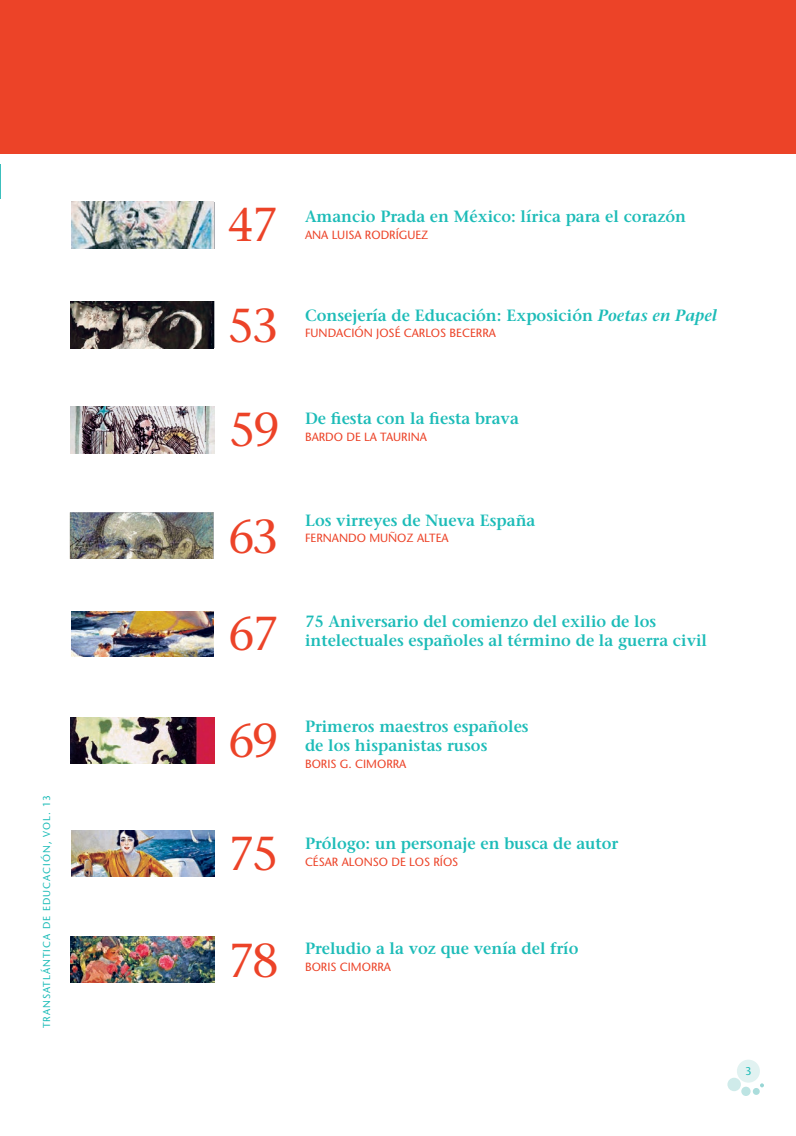
<style>
.page{position:relative;width:796px;height:1136px;background:#fff}
.page>*{position:absolute;margin:0;border:0;box-sizing:border-box;transform-origin:0 0}
.t1{font:500 47.5px/102.8px "Stone Serif Std";letter-spacing:-.05em;color:#ec4328;text-align:justify}
.t2{font:600 16.25px/18.8px "Stone Serif Std";color:#1dbcb8}
.t3{font:500 11.88px "Stone Sans Std";color:#ec4328}
.t4{font:500 11.25px "Stone Sans Std";color:#1dbcb8}
.t5{font:500 10px "Stone Sans Std";letter-spacing:.1em;color:#1dbcb8}
.s1{font-style:italic}
</style>
<div class="page">
<div style="left:737px;top:1059px;width:23px;height:23px;background:#e1f2f1;border-radius:50%"></div>
<div style="left:727px;top:1077px;width:14px;height:13px;background:#cfebea;border-radius:50%"></div>
<div style="left:741px;top:1086px;width:9px;height:9px;background:#bde4e3;border-radius:50%"></div>
<svg style="left:752px;top:1087px;width:7px;height:7px"></svg>
<svg style="left:760px;top:1083px;width:4px;height:4px"></svg>
<hr style="left:0;top:164px;width:1px;height:34px;background:#3cbfbd">
<div style="left:1px;top:0;width:795px;height:153px;background:#ec4328"></div>
<img style="left:71px;top:202px;width:143px;height:46px">
<img style="left:71px;top:301px;width:142px;height:47px">
<img style="left:71px;top:406px;width:143px;height:47px">
<img style="left:70px;top:512px;width:143px;height:47px">
<img style="left:72px;top:611px;width:141px;height:45px">
<img style="left:71px;top:717px;width:143px;height:46px">
<img style="left:72px;top:830px;width:142px;height:46px">
<img style="left:71px;top:936px;width:143px;height:46px">
<p class="t5" style="left:41px;top:1028px;width:235px;rotate:-90deg">TRANSATLÁNTICA DE EDUCACIÓN, VOL. 13</p>
<h1 class="t1" style="left:227px;top:173px;width:55px">47<br>53<br>59</h1>
<h1 class="t1" style="left:228px;top:488px;width:53px;line-height:97.1px">63<br>67</h1>
<p class="t2" style="left:305px;top:207px;width:382px">Amancio Prada en México: lírica para el corazón</p>
<p class="t3" style="left:305px;top:227px;width:125px">ANA LUISA RODRÍGUEZ</p>
<p class="t2" style="left:305px;top:305px;width:413px">Consejería de Educación: Exposición <span class="s1">Poetas en Papel</span></p>
<p class="t3" style="left:305px;top:326px;width:192px">FUNDACIÓN JOSÉ CARLOS BECERRA</p>
<p class="t2" style="left:305px;top:409px;width:215px">De fiesta con la fiesta brava</p>
<p class="t3" style="left:305px;top:429px;width:123px">BARDO DE LA TAURINA</p>
<p class="t2" style="left:305px;top:510px;width:232px">Los virreyes de Nueva España</p>
<p class="t3" style="left:305px;top:531px;width:145px">FERNANDO MUÑOZ ALTEA</p>
<p class="t2" style="left:305px;top:612px;width:403px">75 Aniversario del comienzo del exilio de los intelectuales españoles al término de la guerra civil</p>
<h1 class="t1" style="left:228px;top:689px;width:53px">69</h1>
<h1 class="t1" style="left:228px;top:801px;width:53px">75</h1>
<p class="t2" style="left:305px;top:717px;width:225px">Primeros maestros españoles de los hispanistas rusos</p>
<p class="t3" style="left:305px;top:756px;width:103px">BORIS G. CIMORRA</p>
<p class="t2" style="left:305px;top:834px;width:315px">Prólogo: un personaje en busca de autor</p>
<p class="t3" style="left:305px;top:854px;width:155px">CÉSAR ALONSO DE LOS RÍOS</p>
<h1 class="t1" style="left:228px;top:909px;width:53px">78</h1>
<p class="t2" style="left:305px;top:938px;width:275px">Preludio a la voz que venía del frío</p>
<p class="t3" style="left:305px;top:959px;width:88px">BORIS CIMORRA</p>
<p class="t4" style="left:745px;top:1063px;width:8px">3</p>
</div>
